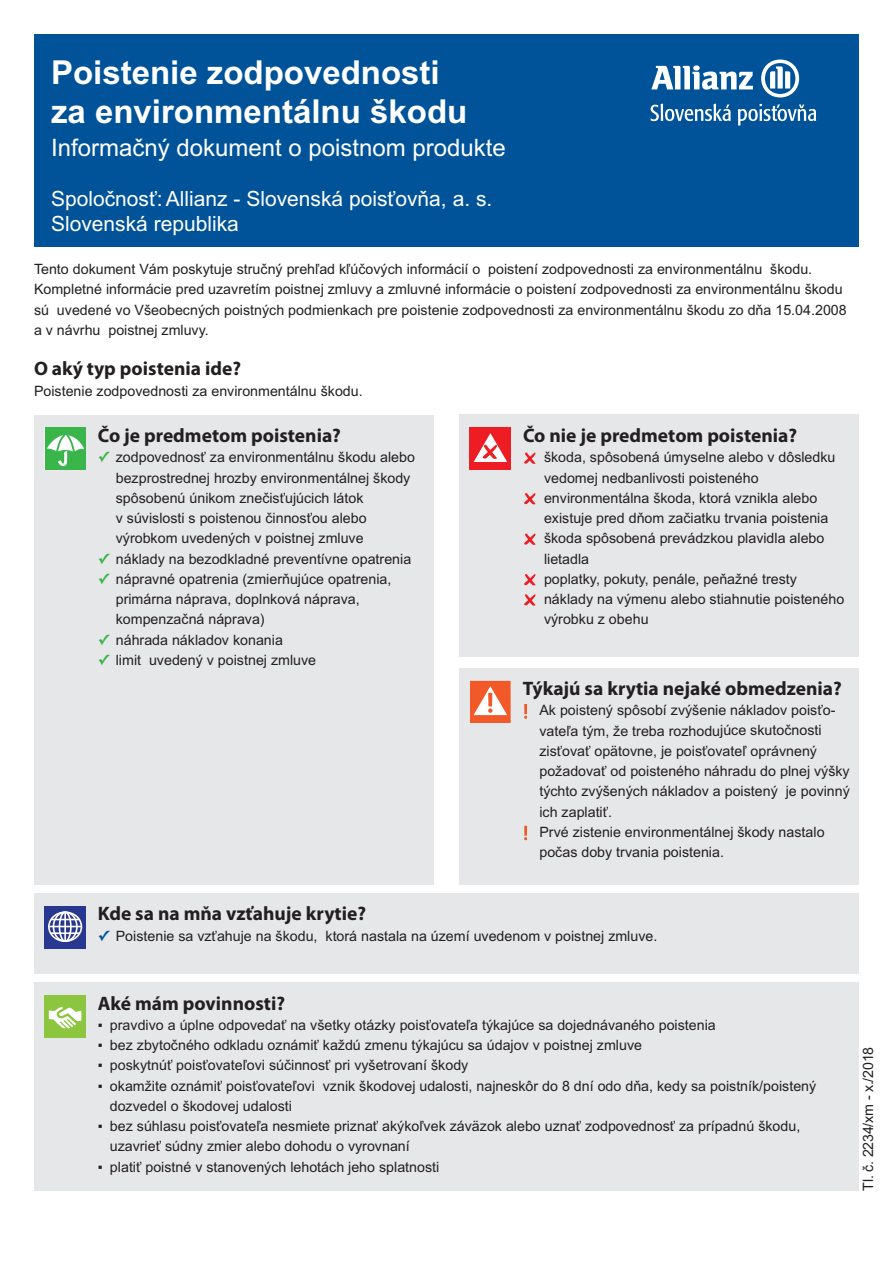
<style>
.page{position:relative;width:893px;height:1263px;background:#fff}
.page>*{position:absolute;margin:0;border:0;box-sizing:border-box;transform-origin:0 0}
.t1{font:700 33px/39.6px "Arial";color:#fff}
.t2{font:24px "Arial";color:#fff}
.t3{font:21px/25.2px "Arial";color:#fff}
.t4{font:700 19.5px "Myriad Pro";color:#231f20}
.t5{font:14.25px/20.2px "Arial";color:#231f20}
.s1{font-family:"Lucida Grande";font-weight:700;color:#3ab54a}
.s2{font-family:"Lucida Grande";font-weight:700;color:#015399}
</style>
<div class="page">
<div style="left:34px;top:34px;width:825px;height:213px;background:#015399"></div>
<div style="left:34px;top:415px;width:400px;height:469px;background:#e6e7e9"></div>
<div style="left:34px;top:893px;width:825px;height:81px;background:#e6e7e9"></div>
<div style="left:459px;top:415px;width:400px;height:242px;background:#e6e7e9"></div>
<div style="left:459px;top:668px;width:400px;height:216px;background:#e6e7e9"></div>
<div style="left:45px;top:427px;width:41px;height:43px;background:#3ab54a"></div>
<svg style="left:47px;top:431px;width:37px;height:35px"></svg>
<svg style="left:45px;top:906px;width:41px;height:42px"></svg>
<div style="left:48px;top:911px;width:34px;height:31px;border:2px solid #fff;border-radius:50%"></div>
<div style="left:53px;top:911px;width:25px;height:31px;border:2px solid #fff;border-radius:50%"></div>
<div style="left:59px;top:911px;width:13px;height:31px;border:2px solid #fff;border-radius:50%"></div>
<hr style="left:64px;top:912px;width:2px;height:30px;background:#fff">
<svg style="left:51px;top:919px;width:29px;height:1px"></svg>
<hr style="left:51px;top:932px;width:29px;height:2px;background:#fff">
<hr style="left:49px;top:926px;width:32px;height:1px;background:#fff">
<div style="left:34px;top:982px;width:825px;height:209px;background:#e6e7e9"></div>
<div style="left:45px;top:995px;width:41px;height:43px;background:#8bc63e"></div>
<svg style="left:49px;top:1007px;width:33px;height:22px"></svg>
<div style="left:470px;top:427px;width:41px;height:43px;background:#ee1d23"></div>
<svg style="left:474px;top:433px;width:33px;height:29px"></svg>
<div style="left:470px;top:680px;width:41px;height:43px;background:#f15929"></div>
<svg style="left:474px;top:686px;width:33px;height:29px"></svg>
<svg style="left:524px;top:452px;width:11px;height:12px"></svg>
<svg style="left:524px;top:493px;width:11px;height:11px"></svg>
<svg style="left:524px;top:533px;width:11px;height:12px"></svg>
<svg style="left:524px;top:574px;width:11px;height:11px"></svg>
<svg style="left:524px;top:594px;width:11px;height:12px"></svg>
<svg style="left:524px;top:704px;width:3px;height:15px"></svg>
<svg style="left:524px;top:825px;width:3px;height:15px"></svg>
<svg style="left:651px;top:65px;width:102px;height:25px"></svg>
<svg style="left:761px;top:60px;width:38px;height:37px"></svg>
<svg style="left:651px;top:104px;width:80px;height:17px"></svg>
<svg style="left:738px;top:104px;width:78px;height:22px"></svg>
<h1 class="t1" style="left:51px;top:52px;width:418px">Poistenie zodpovednosti za environmentálnu škodu</h1>
<h2 class="t2" style="left:51px;top:134px;width:456px">Informačný dokument o poistnom produkte</h2>
<h3 class="t3" style="left:51px;top:186px;width:443px">Spoločnosť: Allianz - Slovenská poisťovňa, a. s.<br>Slovenská republika</h3>
<p class="t5" style="left:34px;top:259px;width:814px">Tento dokument Vám poskytuje stručný prehľad kľúčových informácií o poistení zodpovednosti za environmentálnu škodu.<br>Kompletné informácie pred uzavretím poistnej zmluvy a zmluvné informácie o poistení zodpovednosti za environmentálnu škodu sú uvedené vo Všeobecných poistných podmienkach pre poistenie zodpovednosti za environmentálnu škodu zo dňa 15.04.2008 a v návrhu poistnej zmluvy.</p>
<h3 class="t4" style="left:34px;top:357px;width:209px">O aký typ poistenia ide?</h3>
<p class="t5" style="left:34px;top:380px;width:330px">Poistenie zodpovednosti za environmentálnu škodu.</p>
<h3 class="t4" style="left:98px;top:424px;width:245px">Čo je predmetom poistenia?</h3>
<p class="t5" style="left:116px;top:447px;width:301px;text-indent:-18px"><span class="s1">✓</span> zodpovednosť za environmentálnu škodu alebo bezprostrednej hrozby environmentálnej škody spôsobenú únikom znečisťujúcich látok<br>v súvislosti s poistenou činnosťou alebo výrobkom uvedených v poistnej zmluve</p>
<p class="t5" style="left:98px;top:548px;width:315px"><span class="s1">✓</span> náklady na bezodkladné preventívne opatrenia</p>
<p class="t5" style="left:116px;top:569px;width:277px;text-indent:-18px"><span class="s1">✓</span> nápravné opatrenia (zmierňujúce opatrenia, primárna náprava, doplnková náprava, kompenzačná náprava)</p>
<p class="t5" style="left:98px;top:629px;width:187px"><span class="s1">✓</span> náhrada nákladov konania</p>
<p class="t5" style="left:98px;top:650px;width:220px"><span class="s1">✓</span> limit uvedený v poistnej zmluve</p>
<h3 class="t4" style="left:523px;top:424px;width:276px">Čo nie je predmetom poistenia?</h3>
<p class="t5" style="left:544px;top:447px;width:302px">škoda, spôsobená úmyselne alebo v dôsledku vedomej nedbanlivosti poisteného environmentálna škoda, ktorá vznikla alebo existuje pred dňom začiatku trvania poistenia škoda spôsobená prevádzkou plavidla alebo lietadla<br>poplatky, pokuty, penále, peňažné tresty náklady na výmenu alebo stiahnutie poisteného výrobku z obehu</p>
<h3 class="t4" style="left:523px;top:677px;width:320px">Týkajú sa krytia nejaké obmedzenia?</h3>
<p class="t5" style="left:539px;top:700px;width:312px">Ak poistený spôsobí zvýšenie nákladov poisťo&shy;vateľa tým, že treba rozhodujúce skutočnosti zisťovať opätovne, je poisťovateľ oprávnený požadovať od poisteného náhradu do plnej výšky týchto zvýšených nákladov a poistený je povinný ich zaplatiť.<br>Prvé zistenie environmentálnej škody nastalo počas doby trvania poistenia.</p>
<h3 class="t4" style="left:98px;top:902px;width:270px">Kde sa na mňa vzťahuje krytie?</h3>
<p class="t5" style="left:98px;top:926px;width:561px"><span class="s2">✓</span> Poistenie sa vzťahuje na škodu, ktorá nastala na území uvedenom v poistnej zmluve.</p>
<h3 class="t4" style="left:98px;top:991px;width:189px">Aké mám povinnosti?</h3>
<p class="t5" style="left:98px;top:1015px;width:619px">▪ pravdivo a úplne odpovedať na všetky otázky poisťovateľa týkajúce sa dojednávaného poistenia</p>
<p class="t5" style="left:98px;top:1035px;width:546px">▪ bez zbytočného odkladu oznámiť každú zmenu týkajúcu sa údajov v poistnej zmluve</p>
<p class="t5" style="left:98px;top:1055px;width:372px">▪ poskytnúť poisťovateľovi súčinnosť pri vyšetrovaní škody</p>
<p class="t5" style="left:110px;top:1076px;width:708px;text-indent:-12px">▪ okamžite oznámiť poisťovateľovi vznik škodovej udalosti, najneskôr do 8 dní odo dňa, kedy sa poistník/poistený dozvedel o škodovej udalosti</p>
<p class="t5" style="left:110px;top:1116px;width:692px;text-indent:-12px">▪ bez súhlasu poisťovateľa nesmiete priznať akýkoľvek záväzok alebo uznať zodpovednosť za prípadnú škodu, uzavrieť súdny zmier alebo dohodu o vyrovnaní</p>
<p class="t5" style="left:98px;top:1157px;width:343px">▪ platiť poistné v stanovených lehotách jeho splatnosti</p>
<p class="t5" style="left:858px;top:1191px;width:145px;rotate:-90deg">Tl. č. 2234/xm - x./2018</p>
</div>
